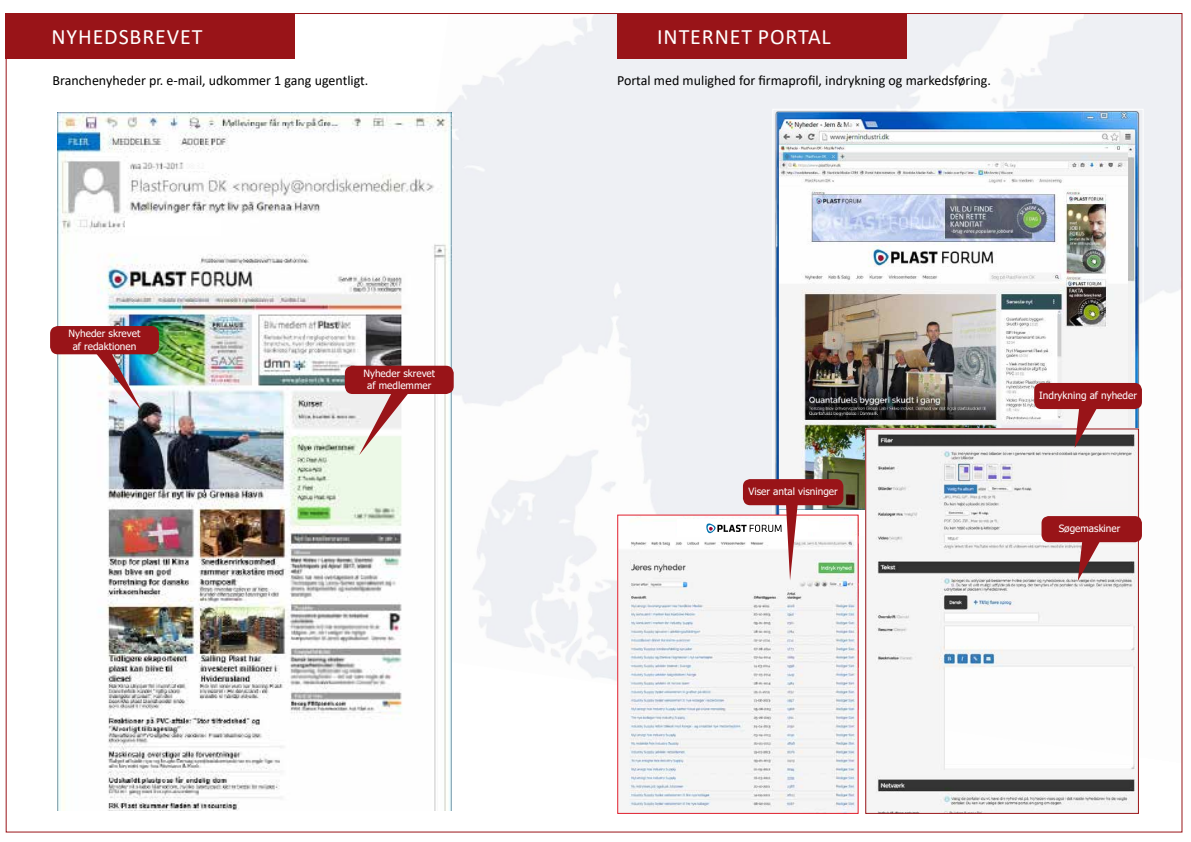
<style>
.page{position:relative;width:1191px;height:842px;background:#fff}
.page>*{position:absolute;margin:0;border:0;box-sizing:border-box;transform-origin:0 0}
.t1{font:22px "Calibri";letter-spacing:.04em;color:#fff}
.t2{font:14px "Calibri";color:#000}
.t3{font:10px/12.4px "Tahoma";color:#fff;text-align:center}
</style>
<div class="page">
<img style="left:447px;top:15px;width:733px;height:749px">
<img style="left:774px;top:111px;width:367px;height:408px">
<img style="left:780px;top:145px;width:347px;height:364px">
<div style="left:6px;top:13px;width:289px;height:45px;background:#991418"></div>
<div style="left:617px;top:13px;width:289px;height:45px;background:#991418"></div>
<img style="left:867px;top:431px;width:269px;height:254px">
<div style="left:1034px;top:383px;width:108px;height:26px;background:#991418;border-radius:7px"></div>
<svg style="left:1074px;top:409px;width:25px;height:39px"></svg>
<img style="left:619px;top:517px;width:237px;height:295px">
<div style="left:617px;top:515px;width:241px;height:299px;border:1px solid #e11e2c"></div>
<img style="left:57px;top:112px;width:394px;height:698px">
<img style="left:90px;top:354px;width:52px;height:57px">
<div style="left:50px;top:326px;width:109px;height:28px;background:#991418;border-radius:8px"></div>
<img style="left:867px;top:685px;width:269px;height:127px">
<div style="left:865px;top:429px;width:273px;height:385px;border:1px solid #991418"></div>
<svg style="left:359px;top:394px;width:52px;height:61px"></svg>
<div style="left:345px;top:366px;width:109px;height:28px;background:#991418;border-radius:8px"></div>
<div style="left:126px;top:218px;width:95px;height:18px;background:#fff"></div>
<div style="left:281px;top:224px;width:48px;height:11px;background:#fff"></div>
<div style="left:184px;top:156px;width:164px;height:14px;background:#fff"></div>
<div style="left:743px;top:479px;width:100px;height:26px;background:#991418;border-radius:7px"></div>
<svg style="left:638px;top:501px;width:182px;height:80px"></svg>
<div style="left:1041px;top:516px;width:101px;height:26px;background:#991418;border-radius:7px"></div>
<svg style="left:1077px;top:542px;width:25px;height:39px"></svg>
<h1 class="t1" style="left:51px;top:21px;width:153px">NYHEDSBREVET</h1>
<h1 class="t1" style="left:657px;top:21px;width:175px">INTERNET PORTAL</h1>
<p class="t2" style="left:52px;top:71px;width:317px">Branchenyheder pr. e-mail, udkommer 1 gang ugentligt.</p>
<p class="t2" style="left:617px;top:71px;width:375px">Portal med mulighed for firmaprofil, indrykning og markedsføring.</p>
<p class="t3" style="left:69px;top:328px;width:73px">Nyheder skrevet af redaktionen</p>
<p class="t3" style="left:363px;top:368px;width:73px">Nyheder skrevet af medlemmer</p>
<p class="t3" style="left:748px;top:485px;width:91px">Viser antal visninger</p>
<p class="t3" style="left:1039px;top:390px;width:99px">Indrykning af nyheder</p>
<p class="t3" style="left:1058px;top:523px;width:63px">Søgemaskiner</p>
</div>
